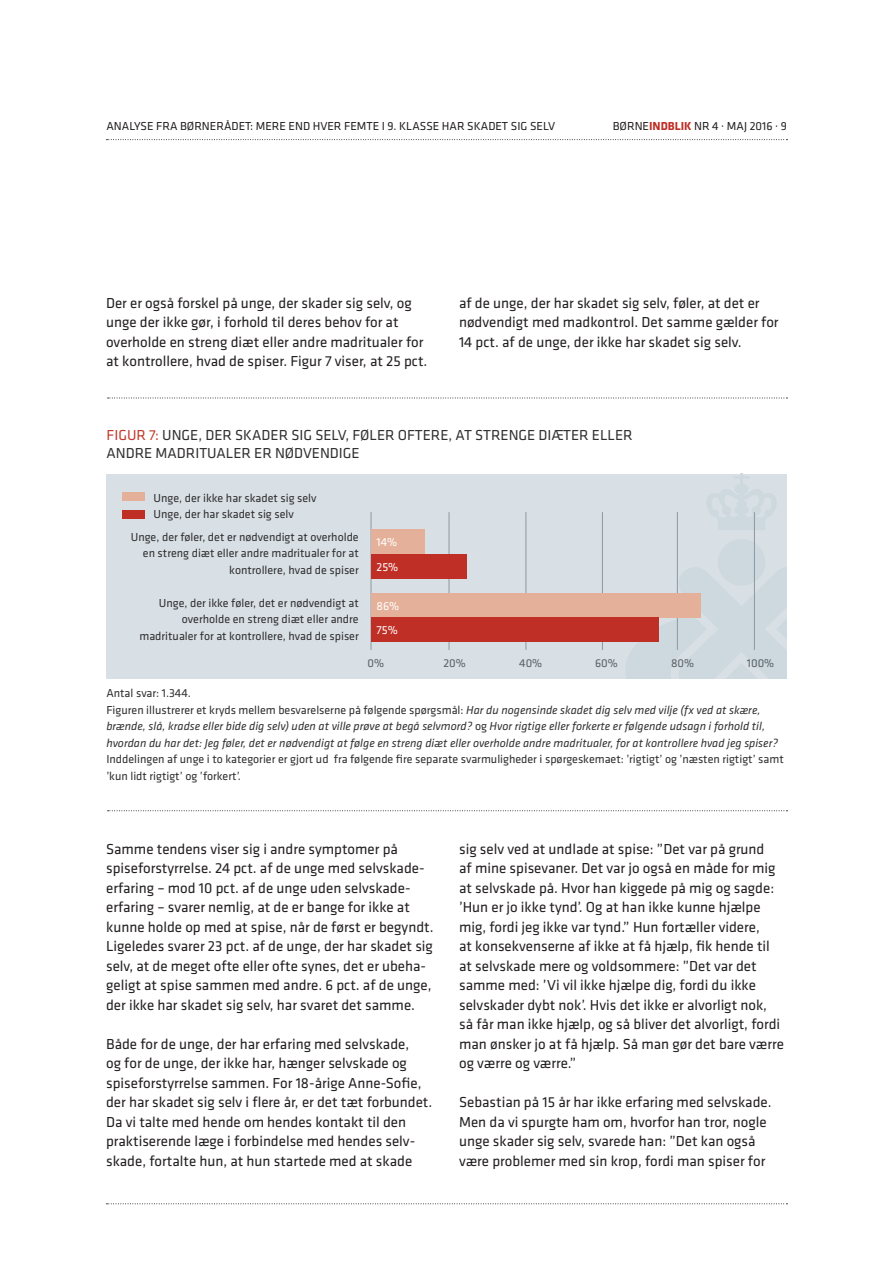
<style>
.page{position:relative;width:893px;height:1263px;background:#fff}
.page>*{position:absolute;margin:0;border:0;box-sizing:border-box;transform-origin:0 0}
.BR_Klavika_10_13{font:15px/19.5px "Klavika";color:#231f20}
.TABEL_RU{font:15px "Klavika";color:#312f30}
.TABEL_BR{font:italic 12px/16.5px "Klavika";color:#312f30}
.TABEL_BR-2{font:12px/16.5px "Klavika";color:#312f30;text-align:right}
.t1{font:12px "Klavika";color:#231f20}
.TABEL_BR-3{font:12px "Klavika";color:#fff}
.t2{font:11.7px "Klavika";color:#576065}
.s1{font-weight:700;color:#bf2f26}
.s2{color:#c13a2b}
.s3{font-style:normal}
</style>
<div class="page">
<svg style="left:106px;top:139px;width:681px;height:1px"></svg>
<svg style="left:106px;top:1203px;width:681px;height:1px"></svg>
<div style="left:106px;top:474px;width:680px;height:205px;background:#d8e0e6"></div>
<img style="left:658px;top:512px;width:96px;height:138px">
<hr style="left:371px;top:512px;width:1px;height:138px;background:#8b98a0">
<hr style="left:754px;top:512px;width:1px;height:138px;background:#8b98a0">
<hr style="left:449px;top:512px;width:1px;height:138px;background:#8b98a0">
<hr style="left:526px;top:512px;width:1px;height:138px;background:#8b98a0">
<hr style="left:677px;top:512px;width:1px;height:138px;background:#8b98a0">
<hr style="left:602px;top:512px;width:1px;height:138px;background:#8b98a0">
<div style="left:371px;top:593px;width:329px;height:24px;background:#e5b099"></div>
<div style="left:371px;top:530px;width:54px;height:24px;background:#e5b099"></div>
<div style="left:371px;top:617px;width:287px;height:25px;background:#bf2f26"></div>
<div style="left:371px;top:554px;width:96px;height:24px;background:#bf2f26"></div>
<div style="left:123px;top:510px;width:22px;height:8px;background:#bf2f26"></div>
<div style="left:123px;top:493px;width:22px;height:8px;background:#e5b099"></div>
<svg style="left:108px;top:398px;width:679px;height:1px"></svg>
<svg style="left:108px;top:810px;width:679px;height:1px"></svg>
<p class="t1" style="left:106px;top:119px;width:450px">ANALYSE FRA BØRNERÅDET: MERE END HVER FEMTE I 9. KLASSE HAR SKADET SIG SELV</p>
<p class="t1" style="left:613px;top:119px;width:176px">BØRNE<span class="s1">INDBLIK</span> NR 4 · MAJ 2016 · 9</p>
<p class="BR_Klavika_10_13" style="left:106px;top:293px;width:323px">Der er også forskel på unge, der skader sig selv, og unge der ikke gør, i forhold til deres behov for at overholde en streng diæt eller andre madritualer for at kontrollere, hvad de spiser. Figur 7 viser, at 25 pct.</p>
<p class="BR_Klavika_10_13" style="left:459px;top:293px;width:321px">af de unge, der har skadet sig selv, føler, at det er nødvendigt med madkontrol. Det samme gælder for<br>14 pct. af de unge, der ikke har skadet sig selv.</p>
<p class="TABEL_RU" style="left:107px;top:427px;width:527px"><span class="s2">FIGUR 7:</span> UNGE, DER SKADER SIG SELV, FØLER OFTERE, AT STRENGE DIÆTER ELLER</p>
<p class="TABEL_RU" style="left:107px;top:445px;width:255px">ANDRE MADRITUALER ER NØDVENDIGE</p>
<p class="TABEL_BR-2" style="left:154px;top:490px;width:165px">Unge, der ikke har skadet sig selv</p>
<p class="TABEL_BR-2" style="left:154px;top:506px;width:142px">Unge, der har skadet sig selv</p>
<p class="TABEL_BR-2" style="left:131px;top:529px;width:229px">Unge, der føler, det er nødvendigt at overholde en streng diæt eller andre madritualer for at kontrollere, hvad de spiser</p>
<p class="TABEL_BR-2" style="left:159px;top:595px;width:201px">Unge, der ikke føler, det er nødvendigt at</p>
<p class="TABEL_BR-2" style="left:182px;top:611px;width:178px">overholde en streng diæt eller andre</p>
<p class="TABEL_BR-2" style="left:139px;top:628px;width:221px">madritualer for at kontrollere, hvad de spiser</p>
<p class="TABEL_BR-3" style="left:376px;top:536px;width:22px">14%</p>
<p class="TABEL_BR-3" style="left:376px;top:560px;width:23px">25%</p>
<p class="TABEL_BR-3" style="left:376px;top:599px;width:24px">86%</p>
<p class="TABEL_BR-3" style="left:376px;top:623px;width:23px">75%</p>
<p class="t2" style="left:367px;top:656px;width:18px">0%</p>
<p class="t2" style="left:443px;top:656px;width:24px">20%</p>
<p class="t2" style="left:519px;top:656px;width:25px">40%</p>
<p class="t2" style="left:595px;top:656px;width:24px">60%</p>
<p class="t2" style="left:671px;top:656px;width:25px">80%</p>
<p class="t2" style="left:747px;top:656px;width:29px">100%</p>
<p class="TABEL_BR-2" style="left:106px;top:685px;width:86px">Antal svar: 1.344.</p>
<p class="TABEL_BR" style="left:106px;top:702px;width:679px"><span class="s3">Figuren illustrerer et kryds mellem besvarelserne på følgende spørgsmål:</span> Har du nogensinde skadet dig selv med vilje (fx ved at skære, brænde, slå, kradse eller bide dig selv) uden at ville prøve at begå selvmord? <span class="s3">og</span> Hvor rigtige eller forkerte er følgende udsagn i forhold til, hvordan du har det: Jeg føler, det er nødvendigt at følge en streng diæt eller overholde andre madritualer, for at kontrollere hvad jeg spiser?<br><span class="s3">Inddelingen af unge i to kategorier er gjort ud fra følgende fire separate svarmuligheder i spørgeskemaet: ’rigtigt’ og ’næsten rigtigt’ samt ’kun lidt rigtigt’ og ’forkert’.</span></p>
<p class="BR_Klavika_10_13" style="left:106px;top:839px;width:329px">Samme tendens viser sig i andre symptomer på spiseforstyrrelse. 24 pct. af de unge med selvskade&shy;erfaring – mod 10 pct. af de unge uden selvskade&shy;erfaring – svarer nemlig, at de er bange for ikke at kunne holde op med at spise, når de først er begyndt.<br>Ligeledes svarer 23 pct. af de unge, der har skadet sig selv, at de meget ofte eller ofte synes, det er ubeha&shy;geligt at spise sammen med andre. 6 pct. af de unge, der ikke har skadet sig selv, har svaret det samme.</p>
<p class="BR_Klavika_10_13" style="left:106px;top:1034px;width:328px">Både for de unge, der har erfaring med selvskade,<br>og for de unge, der ikke har, hænger selvskade og spiseforstyrrelse sammen. For 18-årige Anne-Sofie, der har skadet sig selv i flere år, er det tæt forbundet.<br>Da vi talte med hende om hendes kontakt til den praktiserende læge i forbindelse med hendes selv&shy;skade, fortalte hun, at hun startede med at skade</p>
<p class="BR_Klavika_10_13" style="left:459px;top:839px;width:326px">sig selv ved at undlade at spise: ”Det var på grund<br>af mine spisevaner. Det var jo også en måde for mig at selvskade på. Hvor han kiggede på mig og sagde: ’Hun er jo ikke tynd’. Og at han ikke kunne hjælpe mig, fordi jeg ikke var tynd.” Hun fortæller videre,<br>at konsekvenserne af ikke at få hjælp, fik hende til at selvskade mere og voldsommere: ”Det var det samme med: ’Vi vil ikke hjælpe dig, fordi du ikke selvskader dybt nok’. Hvis det ikke er alvorligt nok, så får man ikke hjælp, og så bliver det alvorligt, fordi man ønsker jo at få hjælp. Så man gør det bare værre og værre og værre.”</p>
<p class="BR_Klavika_10_13" style="left:459px;top:1093px;width:314px">Sebastian på 15 år har ikke erfaring med selvskade.<br>Men da vi spurgte ham om, hvorfor han tror, nogle unge skader sig selv, svarede han: ”Det kan også være problemer med sin krop, fordi man spiser for</p>
</div>
